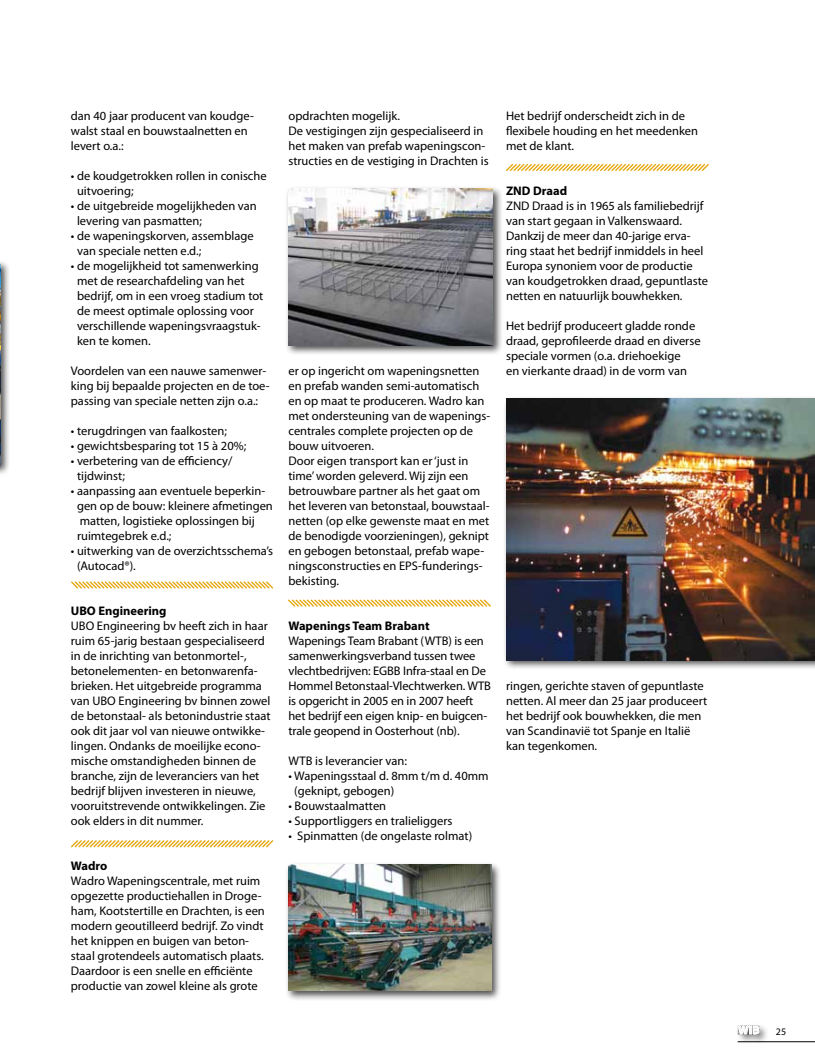
<style>
.page{position:relative;width:815px;height:1063px;background:#fff}
.page>*{position:absolute;margin:0;border:0;box-sizing:border-box;transform-origin:0 0}
.t1{font:12.5px/15px "Myriad Pro";color:#000}
.t2{font:700 12.5px "Myriad Pro";color:#000}
.t3{font:700 11.62px "Myriad Pro";color:#fff}
.t4{font:10px "Myriad Pro";color:#000}
</style>
<div class="page">
<hr style="left:738px;top:1041px;width:77px;height:1px;background:#000">
<div style="left:736px;top:1023px;width:33px;height:22px;background:#000;opacity:.7"></div>
<svg style="left:738px;top:1023px;width:21px;height:15px"></svg>
<svg style="left:71px;top:581px;width:203px;height:8px"></svg>
<svg style="left:70px;top:840px;width:204px;height:8px"></svg>
<svg style="left:505px;top:163px;width:204px;height:9px"></svg>
<svg style="left:288px;top:599px;width:203px;height:8px"></svg>
<div style="left:285px;top:185px;width:218px;height:170px;background:#000;opacity:.7"></div>
<img style="left:289px;top:189px;width:203px;height:156px">
<div style="left:285px;top:861px;width:217px;height:140px;background:#000;opacity:.7"></div>
<img style="left:288px;top:865px;width:203px;height:126px">
<div style="left:503px;top:395px;width:312px;height:275px;background:#000;opacity:.7"></div>
<img style="left:506px;top:399px;width:309px;height:261px">
<div style="left:0;top:260px;width:11px;height:215px;background:#000;opacity:.7"></div>
<img style="left:0;top:263px;width:1px;height:202px">
<p class="t1" style="left:71px;top:108px;width:184px">dan 40 jaar producent van koudge&shy;walst staal en bouwstaalnetten en levert o.a.:</p>
<p class="t1" style="left:77px;top:168px;width:191px;text-indent:-6px">• de koudgetrokken rollen in conische uitvoering;</p>
<p class="t1" style="left:77px;top:198px;width:181px;text-indent:-6px">• de uitgebreide mogelijkheden van levering van pasmatten;</p>
<p class="t1" style="left:77px;top:228px;width:178px;text-indent:-6px">• de wapeningskorven, assemblage van speciale netten e.d.;</p>
<p class="t1" style="left:77px;top:258px;width:188px;text-indent:-6px">• de mogelijkheid tot samenwerking met de researchafdeling van het bedrijf, om in een vroeg stadium tot de meest optimale oplossing voor verschillende wapeningsvraagstuk&shy;ken te komen.</p>
<p class="t1" style="left:71px;top:363px;width:200px">Voordelen van een nauwe samenwer&shy;king bij bepaalde projecten en de toe&shy;passing van speciale netten zijn o.a.:</p>
<p class="t1" style="left:71px;top:423px;width:158px">• terugdringen van faalkosten;</p>
<p class="t1" style="left:71px;top:438px;width:177px">• gewichtsbesparing tot 15 à 20%;</p>
<p class="t1" style="left:77px;top:453px;width:157px;text-indent:-6px">• verbetering van de efficiency/ tijdwinst;</p>
<p class="t1" style="left:77px;top:483px;width:197px;text-indent:-6px">• aanpassing aan eventuele beperkin&shy;gen op de bouw: kleinere afmetingen matten, logistieke oplossingen bij ruimtegebrek e.d.;</p>
<p class="t1" style="left:77px;top:543px;width:198px;text-indent:-6px">• uitwerking van de overzichtsschema’s (Autocad®).</p>
<p class="t2" style="left:71px;top:603px;width:97px">UBO Engineering</p>
<p class="t1" style="left:71px;top:618px;width:201px">UBO Engineering bv heeft zich in haar ruim 65-jarig bestaan gespecialiseerd in de inrichting van betonmortel-, betonelementen- en betonwarenfa&shy;brieken. Het uitgebreide programma van UBO Engineering bv binnen zowel de betonstaal- als betonindustrie staat ook dit jaar vol van nieuwe ontwikke&shy;lingen. Ondanks de moeilijke econo&shy;mische omstandigheden binnen de branche, zijn de leveranciers van het bedrijf blijven investeren in nieuwe, vooruitstrevende ontwikkelingen. Zie ook elders in dit nummer.</p>
<p class="t2" style="left:71px;top:858px;width:38px">Wadro</p>
<p class="t1" style="left:71px;top:873px;width:196px">Wadro Wapeningscentrale, met ruim opgezette productiehallen in Droge&shy;ham, Kootstertille en Drachten, is een modern geoutilleerd bedrijf. Zo vindt het knippen en buigen van beton&shy;staal grotendeels automatisch plaats.<br>Daardoor is een snelle en efficiënte productie van zowel kleine als grote</p>
<p class="t1" style="left:288px;top:108px;width:202px">opdrachten mogelijk.<br>De vestigingen zijn gespecialiseerd in het maken van prefab wapeningscon&shy;structies en de vestiging in Drachten is</p>
<p class="t1" style="left:288px;top:363px;width:203px">er op ingericht om wapeningsnetten en prefab wanden semi-automatisch en op maat te produceren. Wadro kan met ondersteuning van de wapenings&shy;centrales complete projecten op de bouw uitvoeren.<br>Door eigen transport kan er ‘just in time’ worden geleverd. Wij zijn een betrouwbare partner als het gaat om het leveren van betonstaal, bouwstaal&shy;netten (op elke gewenste maat en met de benodigde voorzieningen), geknipt en gebogen betonstaal, prefab wape&shy;ningsconstructies en EPS-funderings&shy;bekisting.</p>
<p class="t2" style="left:288px;top:618px;width:143px">Wapenings Team Brabant</p>
<p class="t1" style="left:288px;top:633px;width:204px">Wapenings Team Brabant (WTB) is een samenwerkingsverband tussen twee vlechtbedrijven: EGBB Infra-staal en De Hommel Betonstaal-Vlechtwerken. WTB is opgericht in 2005 en in 2007 heeft het bedrijf een eigen knip- en buigcen&shy;trale geopend in Oosterhout (nb).</p>
<p class="t1" style="left:288px;top:753px;width:120px">WTB is leverancier van:</p>
<p class="t1" style="left:294px;top:768px;width:196px;text-indent:-6px">• Wapeningsstaal d. 8mm t/m d. 40mm (geknipt, gebogen)</p>
<p class="t1" style="left:288px;top:798px;width:99px">• Bouwstaalmatten</p>
<p class="t1" style="left:288px;top:813px;width:165px">• Supportliggers en tralieliggers</p>
<p class="t1" style="left:288px;top:828px;width:185px">• Spinmatten (de ongelaste rolmat)</p>
<p class="t1" style="left:506px;top:108px;width:194px">Het bedrijf onderscheidt zich in de flexibele houding en het meedenken met de klant.</p>
<p class="t2" style="left:506px;top:183px;width:63px">ZND Draad</p>
<p class="t1" style="left:506px;top:198px;width:204px">ZND Draad is in 1965 als familiebedrijf van start gegaan in Valkenswaard.<br>Dankzij de meer dan 40-jarige erva&shy;ring staat het bedrijf inmiddels in heel Europa synoniem voor de productie van koudgetrokken draad, gepuntlaste netten en natuurlijk bouwhekken.</p>
<p class="t1" style="left:506px;top:318px;width:196px">Het bedrijf produceert gladde ronde draad, geprofileerde draad en diverse speciale vormen (o.a. driehoekige<br>en vierkante draad) in de vorm van</p>
<p class="t1" style="left:506px;top:678px;width:203px">ringen, gerichte staven of gepuntlaste netten. Al meer dan 25 jaar produceert het bedrijf ook bouwhekken, die men van Scandinavië tot Spanje en Italië kan tegenkomen.</p>
<p class="t3" style="left:738px;top:1023px;width:23px">WIB</p>
<p class="t4" style="left:776px;top:1025px;width:12px">25</p>
</div>
